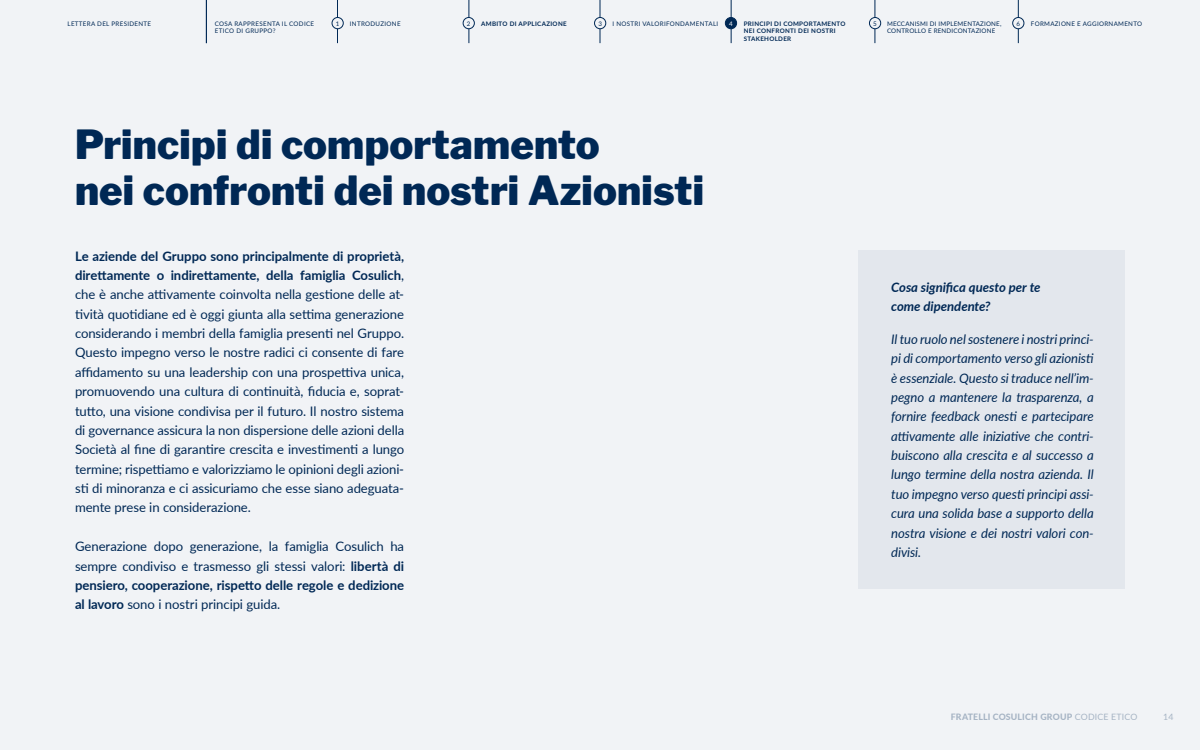
<style>
.page{position:relative;width:1200px;height:750px;background:#f1f3f6}
.page>*{position:absolute;margin:0;border:0;box-sizing:border-box;transform-origin:0 0}
._2022_Capitolo_Titolo{font:900 39.88px "Libre Franklin";letter-spacing:.005em;color:#002855}
._2022_Testo{font:13.12px/19.4px "Lato";letter-spacing:-.005em;color:#002855;text-align:justify}
._2022_Testo-2{font:italic 13.12px/19.4px "Lato";letter-spacing:-.005em;color:#002855;text-align:justify}
._2022_Testo-3{font:italic 700 13.12px "Lato";letter-spacing:-.005em;color:#002855}
.t1{font:800 8.75px "Lato";letter-spacing:.015em;color:#a6b4c4}
.t2{font:8.75px "Lato";color:#a6b4c4}
.t3{font:6.25px "Lato";letter-spacing:.05em;color:#002855}
.t4{font:700 6.25px/7.5px "Lato";letter-spacing:.05em;color:#002855}
.t5{font:6.25px/7.5px "Lato";letter-spacing:.03em;color:#002855}
.t6{font:6.25px "Lato";color:#fff}
.s1{font-weight:700}
.s2{font-weight:400}
</style>
<div class="page">
<hr style="left:206px;top:0;width:1px;height:43px;background:#002855">
<hr style="left:600px;top:0;width:1px;height:43px;background:#002855">
<hr style="left:731px;top:0;width:1px;height:43px;background:#002855">
<hr style="left:875px;top:0;width:1px;height:43px;background:#002855">
<hr style="left:1018px;top:0;width:1px;height:43px;background:#002855">
<hr style="left:337px;top:0;width:1px;height:43px;background:#002855">
<hr style="left:469px;top:0;width:1px;height:43px;background:#002855">
<div style="left:332px;top:18px;width:11px;height:11px;background:#f1f3f6;border-radius:50%"></div>
<div style="left:332px;top:17px;width:11px;height:12px;border:1px solid #002855;border-radius:50%"></div>
<div style="left:463px;top:18px;width:11px;height:11px;background:#f1f3f6;border-radius:50%"></div>
<div style="left:463px;top:17px;width:12px;height:12px;border:1px solid #002855;border-radius:50%"></div>
<div style="left:595px;top:18px;width:11px;height:11px;background:#f1f3f6;border-radius:50%"></div>
<div style="left:594px;top:17px;width:12px;height:12px;border:1px solid #002855;border-radius:50%"></div>
<div style="left:725px;top:18px;width:12px;height:11px;background:#002855;border-radius:50%"></div>
<div style="left:725px;top:17px;width:12px;height:12px;border:1px solid #002855;border-radius:50%"></div>
<div style="left:869px;top:18px;width:12px;height:11px;background:#f1f3f6;border-radius:50%"></div>
<div style="left:869px;top:17px;width:12px;height:12px;border:1px solid #002855;border-radius:50%"></div>
<div style="left:1013px;top:18px;width:11px;height:11px;background:#f1f3f6;border-radius:50%"></div>
<div style="left:1013px;top:17px;width:11px;height:12px;border:1px solid #002855;border-radius:50%"></div>
<div style="left:859px;top:250px;width:266px;height:338px;background:#e3e7ed"></div>
<p class="t3" style="left:350px;top:19px;width:52px">INTRODUZIONE</p>
<p class="t4" style="left:481px;top:19px;width:87px">AMBITO DI APPLICAZIONE</p>
<p class="t3" style="left:612px;top:19px;width:107px">I NOSTRI VALORIFONDAMENTALI</p>
<p class="t4" style="left:744px;top:19px;width:103px">PRINCIPI DI COMPORTAMENTO<br>NEI CONFRONTI DEI NOSTRI<br>STAKEHOLDER</p>
<p class="t5" style="left:887px;top:19px;width:116px">MECCANISMI DI IMPLEMENTAZIONE,<br>CONTROLLO E RENDICONTAZIONE</p>
<p class="t3" style="left:1031px;top:19px;width:113px">FORMAZIONE E AGGIORNAMENTO</p>
<p class="t3" style="left:68px;top:19px;width:85px">LETTERA DEL PRESIDENTE</p>
<p class="t3" style="left:215px;top:19px;width:101px">COSA RAPPRESENTA IL CODICE</p>
<p class="t3" style="left:336px;top:19px;width:5px">1</p>
<p class="t3" style="left:467px;top:19px;width:5px">2</p>
<p class="t3" style="left:598px;top:19px;width:5px">3</p>
<p class="t6" style="left:729px;top:19px;width:5px">4</p>
<p class="t3" style="left:873px;top:19px;width:5px">5</p>
<p class="t3" style="left:1017px;top:19px;width:5px">6</p>
<p class="t3" style="left:215px;top:26px;width:62px">ETICO DI GRUPPO?</p>
<p class="_2022_Capitolo_Titolo" style="left:75px;top:121px;width:526px">Principi di comportamento</p>
<p class="_2022_Capitolo_Titolo" style="left:75px;top:166px;width:631px">nei confronti dei nostri Azionisti</p>
<p class="_2022_Testo" style="left:75px;top:246px;width:331px"><span class="s1">Le aziende del Gruppo sono principalmente di proprietà, direttamente o indirettamente, della famiglia Cosulich</span>, che è anche attivamente coinvolta nella gestione delle at&shy;tività quotidiane ed è oggi giunta alla settima generazione considerando i membri della famiglia presenti nel Gruppo.<br>Questo impegno verso le nostre radici ci consente di fare affidamento su una leadership con una prospettiva unica, promuovendo una cultura di continuità, fiducia e, soprat&shy;tutto, una visione condivisa per il futuro. Il nostro sistema di governance assicura la non dispersione delle azioni della Società al fine di garantire crescita e investimenti a lungo termine; rispettiamo e valorizziamo le opinioni degli azioni&shy;sti di minoranza e ci assicuriamo che esse siano adeguata&shy;mente prese in considerazione.</p>
<p class="_2022_Testo" style="left:75px;top:536px;width:331px">Generazione dopo generazione, la famiglia Cosulich ha sempre condiviso e trasmesso gli stessi valori: <span class="s1">libertà di pensiero, cooperazione, rispetto delle regole e dedizione al lavoro</span> sono i nostri principi guida.</p>
<p class="_2022_Testo-3" style="left:891px;top:278px;width:151px">Cosa significa questo per te</p>
<p class="_2022_Testo-3" style="left:891px;top:297px;width:101px">come dipendente?</p>
<p class="_2022_Testo-2" style="left:891px;top:329px;width:204px">Il tuo ruolo nel sostenere i nostri princi&shy;pi di comportamento verso gli azionisti è essenziale. Questo si traduce nell’im&shy;pegno a mantenere la trasparenza, a fornire feedback onesti e partecipare attivamente alle iniziative che contri&shy;buiscono alla crescita e al successo a lungo termine della nostra azienda. Il tuo impegno verso questi principi assi&shy;cura una solida base a supporto della nostra visione e dei nostri valori con&shy;divisi.</p>
<p class="t1" style="left:951px;top:710px;width:188px">FRATELLI COSULICH GROUP <span class="s2">CODICE ETICO</span></p>
<p class="t2" style="left:1163px;top:710px;width:12px">14</p>
</div>
